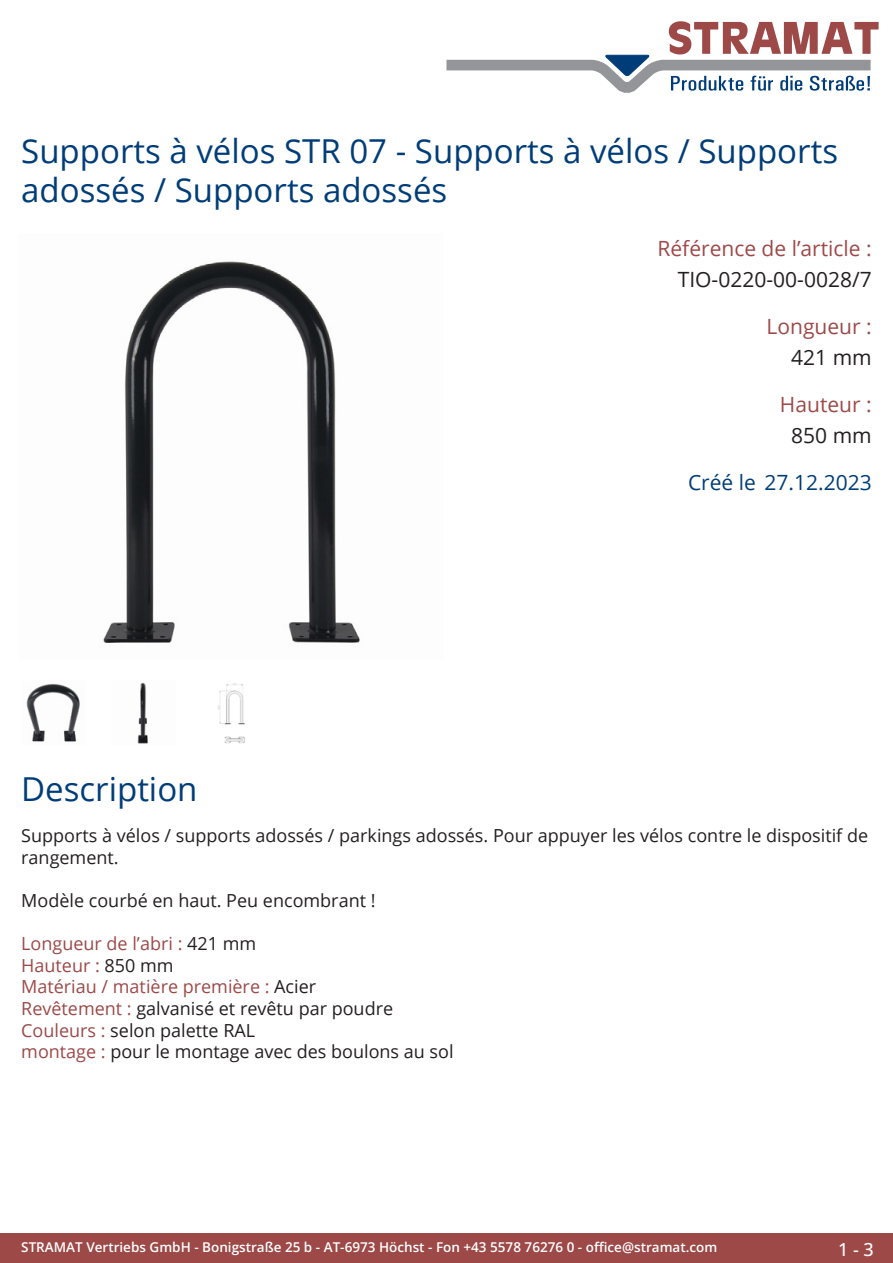
<style>
.page{position:relative;width:893px;height:1263px;background:#fff}
.page>*{position:absolute;margin:0;border:0;box-sizing:border-box;transform-origin:0 0}
.Produkttitel{font:33px/39.6px "Open Sans";color:#003d78}
.TechDaten_Überschrif{font:21px "Open Sans";color:#9c4948}
.TechDaten_Inhalt{font:21px "Open Sans";color:#231f20}
.Erstellungsdatum{font:21px "Open Sans";color:#003d78}
.Beschreibung_Text{font:18px/21.6px "Open Sans";color:#231f20}
.t1{font:500 18px "Open Sans";color:#fff}
.t2{font:600 13.5px "Open Sans";color:#fff}
.s1{color:#9c4948}
</style>
<div class="page">
<div style="left:0;top:1233px;width:893px;height:30px;background:#9c4948"></div>
<svg style="left:446px;top:21px;width:433px;height:72px"></svg>
<img style="left:103px;top:261px;width:257px;height:382px">
<img style="left:26px;top:683px;width:54px;height:59px">
<img style="left:137px;top:682px;width:11px;height:62px">
<img style="left:218px;top:683px;width:27px;height:60px">
<p class="Produkttitel" style="left:21px;top:130px;width:818px">Supports à vélos STR 07 - Supports à vélos / Supports adossés / Supports adossés</p>
<p class="TechDaten_Überschrif" style="left:657px;top:234px;width:216px">Référence de l’article :</p>
<p class="TechDaten_Inhalt" style="left:678px;top:265px;width:195px">TIO-0220-00-0028/7</p>
<p class="TechDaten_Überschrif" style="left:766px;top:312px;width:107px">Longueur :</p>
<p class="TechDaten_Inhalt" style="left:791px;top:343px;width:82px">421 mm</p>
<p class="TechDaten_Überschrif" style="left:780px;top:390px;width:93px">Hauteur :</p>
<p class="TechDaten_Inhalt" style="left:791px;top:421px;width:82px">850 mm</p>
<p class="Erstellungsdatum" style="left:688px;top:468px;width:185px">Créé le 27.12.2023</p>
<p class="Produkttitel" style="left:21px;top:768px;width:178px">Description</p>
<p class="Beschreibung_Text" style="left:21px;top:824px;width:848px">Supports à vélos / supports adossés / parkings adossés. Pour appuyer les vélos contre le dispositif de rangement.</p>
<p class="Beschreibung_Text" style="left:21px;top:889px;width:356px">Modèle courbé en haut. Peu encombrant !</p>
<p class="Beschreibung_Text" style="left:21px;top:932px;width:434px"><span class="s1">Longueur de l’abri :</span> 421 mm<br><span class="s1">Hauteur :</span> 850 mm<br><span class="s1">Matériau / matière première :</span> Acier<br><span class="s1">Revêtement :</span> galvanisé et revêtu par poudre<br><span class="s1">Couleurs :</span> selon palette RAL<br><span class="s1">montage :</span> pour le montage avec des boulons au sol</p>
<p class="t2" style="left:21px;top:1238px;width:698px">STRAMAT Vertriebs GmbH - Bonigstraße 25 b - AT-6973 Höchst - Fon +43 5578 76276 0 - office@stramat.com</p>
<p class="t1" style="left:838px;top:1237px;width:37px">1 - 3</p>
</div>
